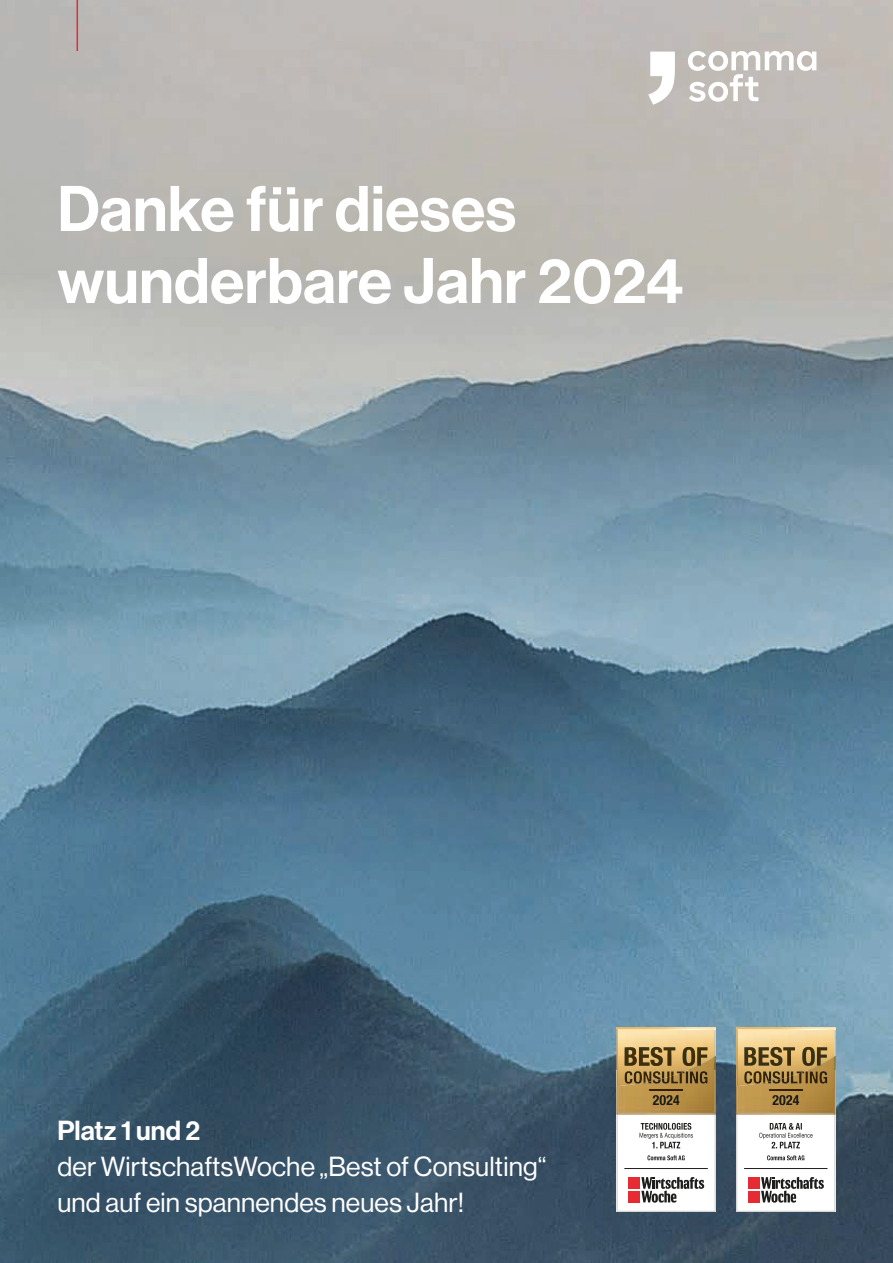
<style>
.page{position:relative;width:893px;height:1263px;background:#fff}
.page>*{position:absolute;margin:0;border:0;box-sizing:border-box;transform-origin:0 0}
.t1{font:63px/72px "N Haas Grotesk DS Pro 65 Md";letter-spacing:.005em;color:#fff}
.t2{font:27px/36px "N Haas Grotesk DS Pro 55 Rg";letter-spacing:.005em;color:#fff}
.t3{font:27px "N Haas Grotesk DS Pro 65 Md";color:#fff}
</style>
<div class="page">
<img style="left:0;top:0;width:893px;height:1263px">
<img style="left:736px;top:1028px;width:99px;height:36px">
<img style="left:788px;top:1029px;width:46px;height:1px">
<svg style="left:834px;top:1028px;width:2px;height:28px"></svg>
<img style="left:744px;top:1047px;width:83px;height:17px">
<svg style="left:736px;top:1064px;width:99px;height:148px"></svg>
<img style="left:616px;top:1028px;width:100px;height:36px">
<img style="left:668px;top:1029px;width:46px;height:1px">
<svg style="left:714px;top:1028px;width:3px;height:28px"></svg>
<img style="left:625px;top:1047px;width:82px;height:17px">
<svg style="left:616px;top:1064px;width:100px;height:148px"></svg>
<hr style="left:77px;top:0;width:1px;height:51px;background:#e62b32">
<svg style="left:688px;top:51px;width:128px;height:51px"></svg>
<svg style="left:648px;top:52px;width:27px;height:53px"></svg>
<h1 class="t1" style="left:57px;top:174px;width:627px">Danke für dieses wunderbare Jahr 2024</h1>
<p class="t3" style="left:57px;top:1115px;width:144px">Platz 1 und 2</p>
<p class="t2" style="left:57px;top:1149px;width:491px">der WirtschaftsWoche „Best of Consulting“ und auf ein spannendes neues Jahr!</p>
</div>
